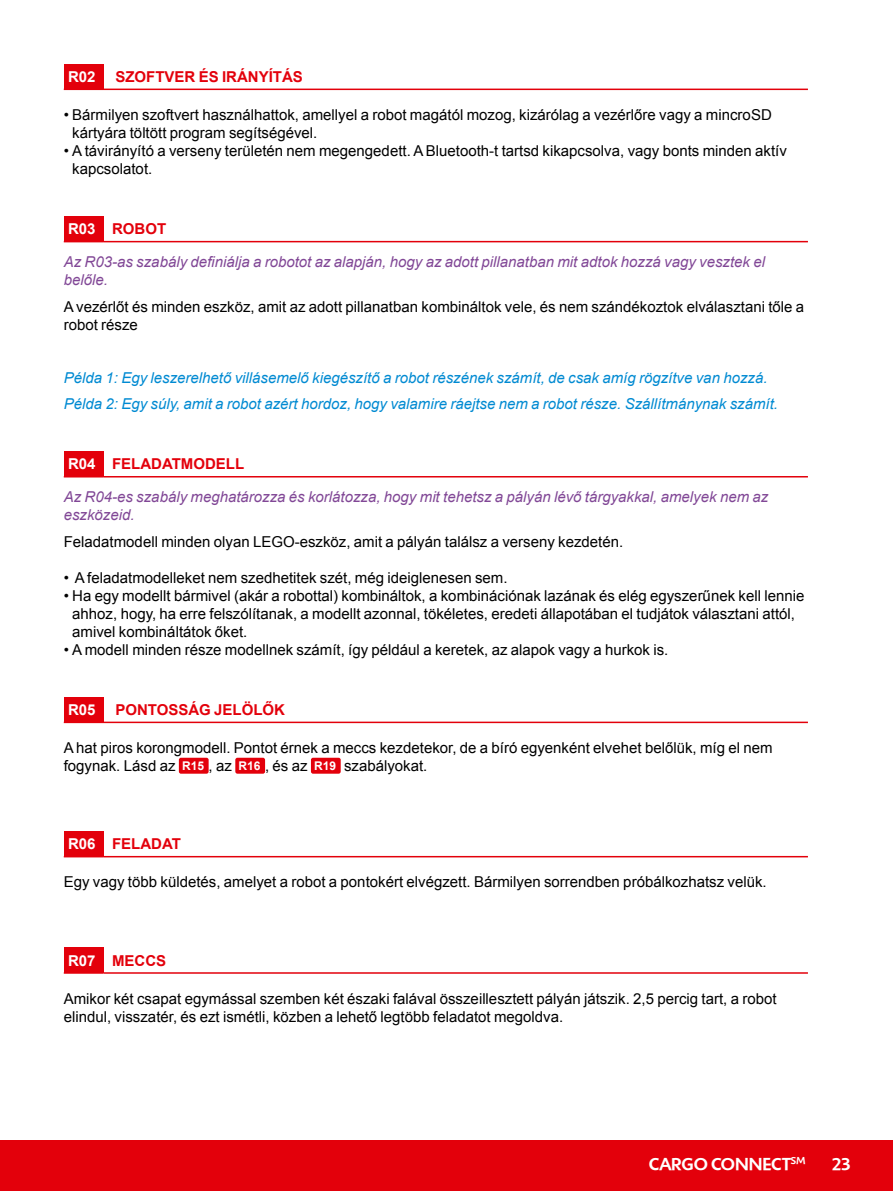
<style>
.page{position:relative;width:893px;height:1191px;background:#fff}
.page>*{position:absolute;margin:0;border:0;box-sizing:border-box;transform-origin:0 0}
.t1{font:500 18px "Shinn RR";color:#fff}
.t2{font:15px/18px "Arial";color:#000}
.t3{font:italic 15px/32.8px "Arial";color:#814796}
.t4{font:italic 15px/26.5px "Arial";color:#008ad2}
.t5{font:700 15px "Arial";color:#e3000b}
.t6{font:700 15px "Arial";color:#fff}
.s1{font-weight:700;font-style:normal;color:#fff}
.s2{font-weight:700;font-style:normal;color:#e3000b}
.s3{font-weight:700;font-size:12px;color:#fff}
.s4{color:#fff}
</style>
<div class="page">
<div style="left:0;top:1140px;width:893px;height:51px;background:#e3000b"></div>
<div style="left:64px;top:64px;width:39px;height:25px;background:#e3000b"></div>
<hr style="left:64px;top:89px;width:39px;height:1px;background:#e3000b">
<hr style="left:103px;top:89px;width:705px;height:1px;background:#e3000b">
<div style="left:64px;top:216px;width:39px;height:26px;background:#e3000b"></div>
<hr style="left:103px;top:241px;width:705px;height:1px;background:#e3000b">
<div style="left:64px;top:451px;width:39px;height:26px;background:#e3000b"></div>
<hr style="left:103px;top:476px;width:705px;height:1px;background:#e3000b">
<div style="left:64px;top:697px;width:39px;height:25px;background:#e3000b"></div>
<hr style="left:64px;top:721px;width:39px;height:2px;background:#e3000b">
<hr style="left:103px;top:721px;width:705px;height:2px;background:#e3000b">
<div style="left:179px;top:757px;width:30px;height:16px;background:#e3000b;border-radius:2px"></div>
<div style="left:235px;top:757px;width:30px;height:16px;background:#e3000b;border-radius:2px"></div>
<div style="left:311px;top:757px;width:30px;height:16px;background:#e3000b;border-radius:2px"></div>
<div style="left:64px;top:831px;width:39px;height:25px;background:#e3000b"></div>
<hr style="left:64px;top:856px;width:39px;height:1px;background:#e3000b">
<hr style="left:103px;top:856px;width:705px;height:1px;background:#e3000b">
<div style="left:64px;top:947px;width:39px;height:26px;background:#e3000b"></div>
<hr style="left:103px;top:972px;width:705px;height:1px;background:#e3000b">
<p class="t6" style="left:68px;top:67px;width:29px">R02</p>
<p class="t5" style="left:115px;top:67px;width:189px">SZOFTVER ÉS IRÁNYÍTÁS</p>
<p class="t2" style="left:72px;top:106px;width:701px;text-indent:-9px">• Bármilyen szoftvert használhattok, amellyel a robot magától mozog, kizárólag a vezérlőre vagy a mincroSD kártyára töltött program segítségével.</p>
<p class="t2" style="left:72px;top:142px;width:716px;text-indent:-9px">• A távirányító a verseny területén nem megengedett. A Bluetooth-t tartsd kikapcsolva, vagy bonts minden aktív kapcsolatot.</p>
<p class="t3" style="left:64px;top:213px;width:703px"><span class="s1">R03</span> <span class="s2">ROBOT<br></span>Az R03-as szabály definiálja a robotot az alapján, hogy az adott pillanatban mit adtok hozzá vagy vesztek el</p>
<p class="t3" style="left:64px;top:264px;width:46px">belőle.</p>
<p class="t2" style="left:64px;top:297px;width:742px">A vezérlőt és minden eszköz, amit az adott pillanatban kombináltok vele, és nem szándékoztok elválasztani tőle a robot része</p>
<p class="t4" style="left:64px;top:364px;width:716px">Példa 1: Egy leszerelhető villásemelő kiegészítő a robot részének számít, de csak amíg rögzítve van hozzá.<br>Példa 2: Egy súly, amit a robot azért hordoz, hogy valamire ráejtse nem a robot része. Szállítmánynak számít.</p>
<p class="t3" style="left:64px;top:448px;width:706px"><span class="s1">R04</span> <span class="s2">FELADATMODELL<br></span>Az R04-es szabály meghatározza és korlátozza, hogy mit tehetsz a pályán lévő tárgyakkal, amelyek nem az</p>
<p class="t3" style="left:64px;top:499px;width:72px">eszközeid.</p>
<p class="t2" style="left:64px;top:532px;width:561px">Feladatmodell minden olyan LEGO-eszköz, amit a pályán találsz a verseny kezdetén.</p>
<p class="t2" style="left:64px;top:568px;width:445px">• A feladatmodelleket nem szedhetitek szét, még ideiglenesen sem.</p>
<p class="t2" style="left:72px;top:586px;width:734px;text-indent:-9px">• Ha egy modellt bármivel (akár a robottal) kombináltok, a kombinációnak lazának és elég egyszerűnek kell lennie ahhoz, hogy, ha erre felszólítanak, a modellt azonnal, tökéletes, eredeti állapotában el tudjátok választani attól, amivel kombináltátok őket.</p>
<p class="t2" style="left:64px;top:640px;width:606px">• A modell minden része modellnek számít, így például a keretek, az alapok vagy a hurkok is.</p>
<p class="t6" style="left:68px;top:700px;width:29px">R05</p>
<p class="t5" style="left:115px;top:700px;width:171px">PONTOSSÁG JELÖLŐK</p>
<p class="t2" style="left:64px;top:739px;width:710px">A hat piros korongmodell. Pontot érnek a meccs kezdetekor, de a bíró egyenként elvehet belőlük, míg el nem fogynak. Lásd az <span class="s3">R15</span> , az <span class="s3">R16</span> , és az <span class="s3">R19</span> szabályokat.</p>
<p class="t5" style="left:68px;top:834px;width:114px"><span class="s4">R06</span> FELADAT</p>
<p class="t2" style="left:64px;top:873px;width:704px">Egy vagy több küldetés, amelyet a robot a pontokért elvégzett. Bármilyen sorrendben próbálkozhatsz velük.</p>
<p class="t5" style="left:68px;top:950px;width:100px"><span class="s4">R07</span> MECCS</p>
<p class="t2" style="left:64px;top:989px;width:714px">Amikor két csapat egymással szemben két északi falával összeillesztett pályán játszik. 2,5 percig tart, a robot elindul, visszatér, és ezt ismétli, közben a lehető legtöbb feladatot megoldva.</p>
<p class="t1" style="left:649px;top:1152px;width:158px">CARGO CONNECT<sup>SM</sup></p>
<p class="t1" style="left:832px;top:1152px;width:20px">23</p>
</div>
